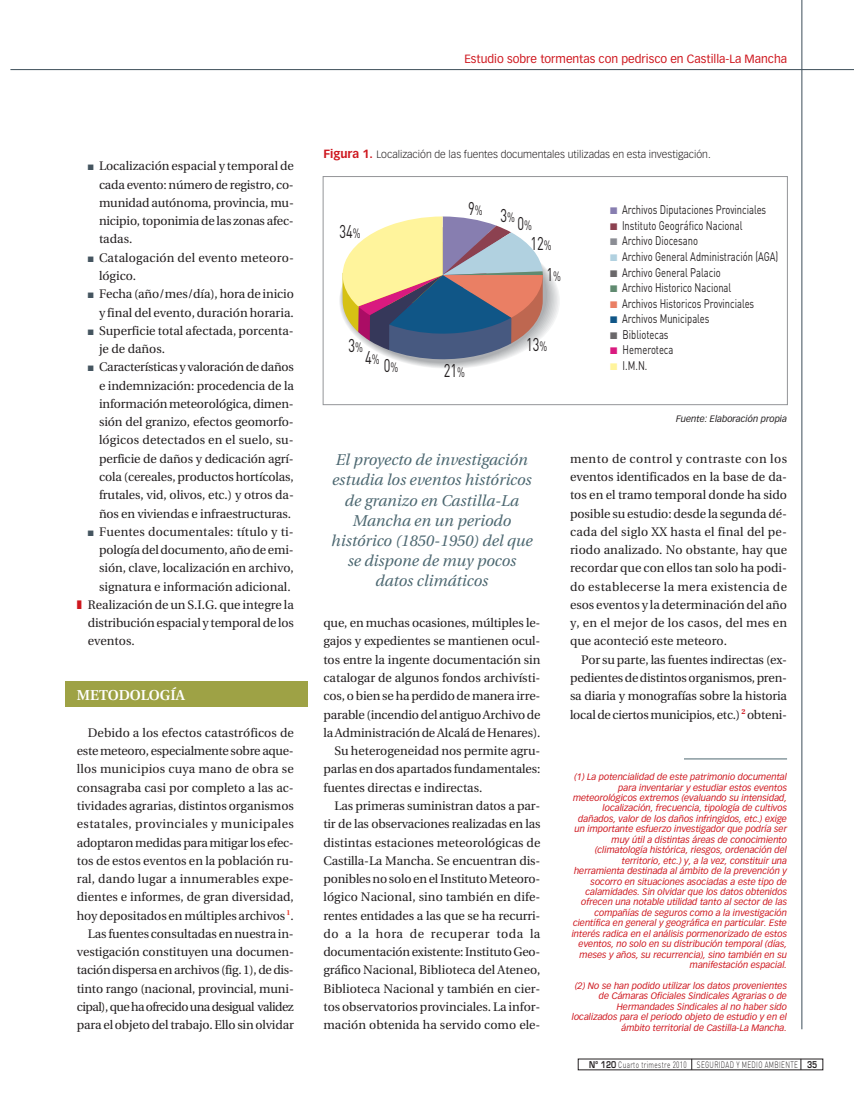
<style>
.page{position:relative;width:864px;height:1099px;background:#fff}
.page>*{position:absolute;margin:0;border:0;box-sizing:border-box;transform-origin:0 0}
.t1{font:18.3px/19.8px "DIN";color:#231f20;scale:.7 1}
.t2{font:italic 15.6px/20.2px "Utopia";color:#4d6871;text-align:center}
.t3{font:600 14.4px "Utopia";color:#fff}
.t4{font:12.45px/18.3px "Utopia";letter-spacing:-.005em;color:#231f20;text-align:justify}
.t5{font:12.45px "DIN";color:#231f20;scale:.76 1}
.t6{font:12.45px "Utopia";letter-spacing:.015em;color:#231f20}
.t7{font:12.45px "Utopia";letter-spacing:.04em;color:#231f20}
.t8{font:11.7px "Vectora LT";color:#ce171e}
.t9{font:300 10.5px "Vectora LT";color:#231f20}
.t10{font:italic 9.15px/10.5px "Vectora LT";color:#ce171e;text-align:right}
.t11{font:300 9.15px "DIN";letter-spacing:.05em;color:#231f20;scale:.7 1}
.t12{font:italic 9.15px "Vectora LT";color:#231f20}
.s1{color:#455560}
.s2{font-weight:700;font-size:11.7px;color:#ce171e}
.s3{font-size:13.35px}
.s4{color:#877eb0}
.s5{color:#8c4150}
.s6{color:#8b8d94}
.s7{color:#b1d1e0}
.s8{color:#6a686a}
.s9{color:#608a70}
.s10{color:#ea7f64}
.s11{color:#105687}
.s12{color:#d91a7f}
.s13{color:#fff49c}
.s14{font-family:"Eurostile";font-weight:600}
</style>
<div class="page">
<div style="left:66px;top:681px;width:242px;height:26px;background:#9ea245"></div>
<hr style="left:801px;top:1px;width:1px;height:1028px;background:#455560">
<hr style="left:10px;top:69px;width:844px;height:1px;background:#455560">
<svg style="left:339px;top:216px;width:204px;height:144px;background:#aba49f"></svg>
<div style="left:323px;top:176px;width:465px;height:229px;border:1px solid #939598"></div>
<hr style="left:684px;top:758px;width:103px;height:1px;background:#4d6871">
<p class="t8" style="left:464px;top:53px;width:324px">Estudio sobre tormentas con pedrisco en Castilla-La Mancha</p>
<p class="t4" style="left:99px;top:158px;width:196px;text-indent:-11px"><span class="s1">■</span> Localización espacial y temporal de cada evento: número de registro, co&shy;munidad autónoma, provincia, mu&shy;nicipio, toponimia de las zonas afec&shy;tadas.</p>
<p class="t4" style="left:99px;top:249px;width:196px;text-indent:-11px"><span class="s1">■</span> Catalogación del evento meteoro&shy;lógico.</p>
<p class="t4" style="left:88px;top:286px;width:207px;text-align:right"><span class="s1">■</span> Fecha (año/mes/día), hora de inicio y final del evento, duración horaria.</p>
<p class="t4" style="left:99px;top:322px;width:196px;text-indent:-11px"><span class="s1">■</span> Superficie total afectada, porcenta&shy;je de daños.</p>
<p class="t4" style="left:99px;top:359px;width:196px;text-indent:-11px"><span class="s1">■</span> Características y valoración de daños e indemnización: procedencia de la información meteorológica, dimen&shy;sión del granizo, efectos geomorfo&shy;lógicos detectados en el suelo, su&shy;perficie de daños y dedicación agrí&shy;cola (cereales, productos hortícolas, frutales, vid, olivos, etc.) y otros da&shy;ños en viviendas e infraestructuras.</p>
<p class="t6" style="left:88px;top:526px;width:207px"><span class="s1">■</span> Fuentes documentales: título y ti-</p>
<p class="t4" style="left:99px;top:542px;width:196px">pología del documento, año de emi-</p>
<p class="t4" style="left:99px;top:560px;width:196px">sión, clave, localización en archivo,</p>
<p class="t4" style="left:99px;top:578px;width:193px">signatura e información adicional.</p>
<p class="t4" style="left:88px;top:596px;width:207px">Realización de un S.I.G. que integre la</p>
<p class="t4" style="left:88px;top:615px;width:207px">distribución espacial y temporal de los</p>
<p class="t4" style="left:88px;top:633px;width:48px">eventos.</p>
<p class="t3" style="left:77px;top:689px;width:110px">METODOLOGÍA</p>
<p class="t4" style="left:77px;top:724px;width:219px;text-align:right">Debido a los efectos catastróficos de este meteoro, especialmente sobre aque&shy;llos municipios cuya mano de obra se consagraba casi por completo a las ac&shy;tividades agrarias, distintos organismos estatales, provinciales y municipales adoptaron medidas para mitigar los efec&shy;tos de estos eventos en la población ru&shy;ral, dando lugar a innumerables expe&shy;dientes e informes, de gran diversidad, hoy depositados en múltiples archivos <sup>1</sup>.<br>Las fuentes consultadas en nuestra in&shy;vestigación constituyen una documen&shy;tación dispersa en archivos (fig. 1), de dis&shy;tinto rango (nacional, provincial, muni&shy;cipal), que ha ofrecido una desigual validez para el objeto del trabajo. Ello sin olvidar</p>
<p class="t9" style="left:323px;top:149px;width:389px"><span class="s2">Figura 1.</span> Localización de las fuentes documentales utilizadas en esta investigación.</p>
<h1 class="t1" style="left:340px;top:223px;width:32px">34<span class="s3">%</span></h1>
<h1 class="t1" style="left:468px;top:203px;width:69px">9<sup>%</sup> 3<sub>%</sub></h1>
<h1 class="t1" style="left:531px;top:215px;width:32px;text-indent:-13px">0<span class="s3">%<br></span>12<span class="s3">%</span></h1>
<h1 class="t1" style="left:546px;top:266px;width:22px">1<span class="s3">%</span></h1>
<h1 class="t1" style="left:349px;top:337px;width:22px">3<span class="s3">%</span></h1>
<h1 class="t1" style="left:365px;top:349px;width:22px">4<span class="s3">%</span></h1>
<h1 class="t1" style="left:384px;top:357px;width:22px">0<span class="s3">%</span></h1>
<h1 class="t1" style="left:444px;top:362px;width:32px">21<span class="s3">%</span></h1>
<h1 class="t1" style="left:526px;top:336px;width:32px">13<span class="s3">%</span></h1>
<p class="t5" style="left:610px;top:205px;width:207px"><span class="s4">■</span> Archivos Diputaciones Provinciales</p>
<p class="t5" style="left:610px;top:220px;width:176px"><span class="s5">■</span> Instituto Geográfico Nacional</p>
<p class="t5" style="left:610px;top:236px;width:117px"><span class="s6">■</span> Archivo Diocesano</p>
<p class="t5" style="left:610px;top:251px;width:223px"><span class="s7">■</span> Archivo General Administración (AGA)</p>
<p class="t5" style="left:610px;top:267px;width:147px"><span class="s8">■</span> Archivo General Palacio</p>
<p class="t5" style="left:610px;top:283px;width:161px"><span class="s9">■</span> Archivo Historico Nacional</p>
<p class="t5" style="left:610px;top:298px;width:191px"><span class="s10">■</span> Archivos Historicos Provinciales</p>
<p class="t5" style="left:610px;top:314px;width:132px"><span class="s11">■</span> Archivos Municipales</p>
<p class="t5" style="left:610px;top:329px;width:79px"><span class="s8">■</span> Bibliotecas</p>
<p class="t5" style="left:610px;top:345px;width:85px"><span class="s12">■</span> Hemeroteca</p>
<p class="t5" style="left:610px;top:361px;width:51px"><span class="s13">■</span> I.M.N.</p>
<p class="t2" style="left:331px;top:451px;width:203px">El proyecto de investigación estudia los eventos históricos de granizo en Castilla-La<br>Mancha en un periodo histórico (1850-1950) del que se dispone de muy pocos datos climáticos</p>
<p class="t4" style="left:323px;top:615px;width:219px">que, en muchas ocasiones, múltiples le-</p>
<p class="t4" style="left:323px;top:633px;width:219px">gajos y expedientes se mantienen ocul-</p>
<p class="t4" style="left:323px;top:651px;width:219px">tos entre la ingente documentación sin</p>
<p class="t4" style="left:323px;top:670px;width:219px">catalogar de algunos fondos archivísti-</p>
<p class="t4" style="left:323px;top:688px;width:219px">cos, o bien se ha perdido de manera irre-</p>
<p class="t4" style="left:323px;top:706px;width:219px">parable (incendio del antiguo Archivo de</p>
<p class="t4" style="left:323px;top:724px;width:219px">la Administración de Alcalá de Henares).</p>
<p class="t4" style="left:335px;top:743px;width:207px">Su heterogeneidad nos permite agru-</p>
<p class="t4" style="left:323px;top:761px;width:219px">parlas en dos apartados fundamentales:</p>
<p class="t4" style="left:323px;top:779px;width:161px">fuentes directas e indirectas.</p>
<p class="t4" style="left:335px;top:797px;width:207px">Las primeras suministran datos a par-</p>
<p class="t4" style="left:323px;top:816px;width:219px">tir de las observaciones realizadas en las</p>
<p class="t4" style="left:323px;top:834px;width:219px">distintas estaciones meteorológicas de</p>
<p class="t4" style="left:323px;top:852px;width:219px">Castilla-La Mancha. Se encuentran dis-</p>
<p class="t4" style="left:323px;top:871px;width:219px">ponibles no solo en el Instituto Meteoro-</p>
<p class="t4" style="left:323px;top:889px;width:219px">lógico Nacional, sino también en dife-</p>
<p class="t4" style="left:323px;top:907px;width:219px">rentes entidades a las que se ha recurri-</p>
<p class="t7" style="left:323px;top:928px;width:219px">do a la hora de recuperar toda la</p>
<p class="t4" style="left:323px;top:944px;width:219px">documentación existente: Instituto Geo-</p>
<p class="t4" style="left:323px;top:962px;width:219px">gráfico Nacional, Biblioteca del Ateneo,</p>
<p class="t4" style="left:323px;top:980px;width:219px">Biblioteca Nacional y también en cier-</p>
<p class="t4" style="left:323px;top:998px;width:219px">tos observatorios provinciales. La infor-</p>
<p class="t4" style="left:323px;top:1017px;width:219px">mación obtenida ha servido como ele-</p>
<p class="t12" style="left:676px;top:414px;width:112px">Fuente: Elaboración propia</p>
<p class="t4" style="left:570px;top:450px;width:219px">mento de control y contraste con los eventos identificados en la base de da&shy;tos en el tramo temporal donde ha sido posible su estudio: desde la segunda dé&shy;cada del siglo XX hasta el final del pe&shy;riodo analizado. No obstante, hay que recordar que con ellos tan solo ha podi&shy;do establecerse la mera existencia de esos eventos y la determinación del año y, en el mejor de los casos, del mes en que aconteció este meteoro.</p>
<p class="t4" style="left:570px;top:651px;width:219px;text-indent:11px">Por su parte, las fuentes indirectas (ex&shy;pedientes de distintos organismos, pren&shy;sa diaria y monografías sobre la historia local de ciertos municipios, etc.) <sup>2</sup> obteni-</p>
<p class="t10" style="left:572px;top:772px;width:217px">(1) La potencialidad de este patrimonio documental para inventariar y estudiar estos eventos meteorológicos extremos (evaluando su intensidad, localización, frecuencia, tipología de cultivos dañados, valor de los daños infringidos, etc.) exige un importante esfuerzo investigador que podría ser muy útil a distintas áreas de conocimiento (climatología histórica, riesgos, ordenación del territorio, etc.) y, a la vez, constituir una herramienta destinada al ámbito de la prevención y socorro en situaciones asociadas a este tipo de calamidades. Sin olvidar que los datos obtenidos ofrecen una notable utilidad tanto al sector de las compañías de seguros como a la investigación científica en general y geográfica en particular. Este interés radica en el análisis pormenorizado de estos eventos, no solo en su distribución temporal (días, meses y años, su recurrencia), sino también en su manifestación espacial.</p>
<p class="t10" style="left:572px;top:981px;width:217px">(2) No se han podido utilizar los datos provenientes de Cámaras Oficiales Sindicales Agrarias o de Hermandades Sindicales al no haber sido localizados para el periodo objeto de estudio y en el ámbito territorial de Castilla-La Mancha.</p>
<p class="t11" style="left:589px;top:1060px;width:327px"><span class="s14">Nº 120</span> Cuarto trimestre 2010 SEGURIDAD Y MEDIO AMBIENTE <span class="s14">35</span></p>
</div>
